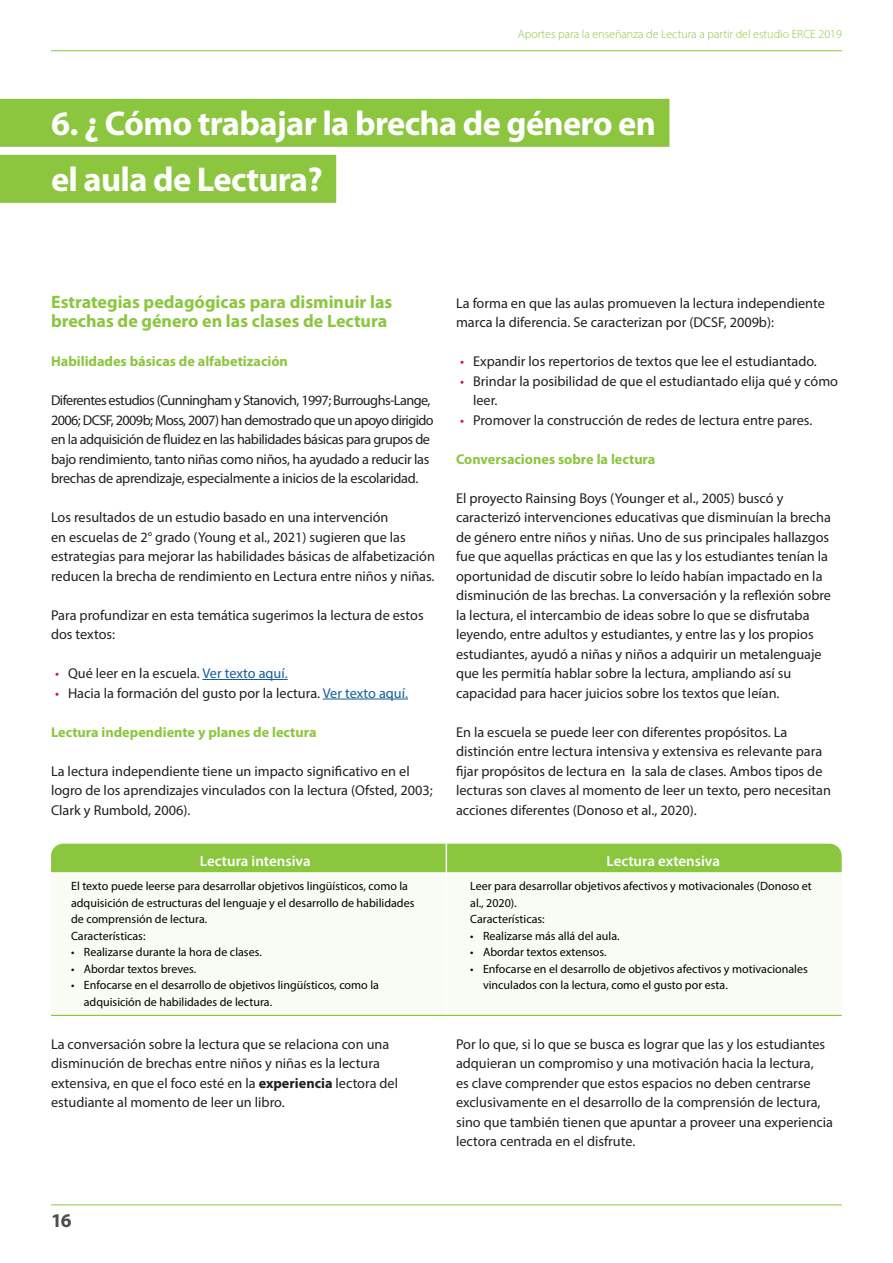
<style>
.page{position:relative;width:893px;height:1263px;background:#fff}
.page>*{position:absolute;margin:0;border:0;box-sizing:border-box;transform-origin:0 0}
.A-_SMALL_TITTLE_GREE{font:700 34.5px "Myriad Pro";letter-spacing:-.02em;color:#fff}
.t1{font:700 19.5px "Myriad Pro";color:#4b4c4d}
.A-_SUBTITTLE{font:700 18px/19.5px "Myriad Pro";color:#8bc63e}
.t2{font:600 15px "Myriad Pro";color:#fff}
.A-_BODYTEXT{font:14.25px/19.5px "Myriad Pro";color:#231f20}
.A-_BODYTEXT-2{font:14.25px/19.5px "Myriad Pro";letter-spacing:-.03em;color:#231f20}
.A-_BODYTEXT-3{font:700 14.25px "Myriad Pro";color:#8bc63e}
.t3{font:12px/16.5px "Myriad Pro";color:#000001}
.t4{font:300 12px "Myriad Pro";color:#8bc63e}
.s1{color:#c21f32}
.s2{color:#175d9e}
.s3{font-weight:700}
</style>
<div class="page">
<hr style="left:51px;top:50px;width:791px;height:1px;background:#8bc63e">
<hr style="left:51px;top:1204px;width:791px;height:1px;background:#8bc63e">
<div style="left:0;top:99px;width:669px;height:48px;background:#8bc63e"></div>
<div style="left:0;top:155px;width:336px;height:48px;background:#8bc63e"></div>
<hr style="left:202px;top:679px;width:86px;height:1px;background:#175d9e">
<hr style="left:323px;top:699px;width:85px;height:1px;background:#175d9e">
<div style="left:51px;top:844px;width:791px;height:28px;background:#8bc63f"></div>
<div style="left:51px;top:872px;width:791px;height:143px;background:#f9fcf5"></div>
<hr style="left:446px;top:844px;width:1px;height:171px;background:#fff">
<hr style="left:51px;top:1015px;width:791px;height:1px;background:#8bc63f">
<p class="t4" style="left:518px;top:26px;width:326px">Aportes para la enseñanza de Lectura a partir del estudio ERCE 2019</p>
<p class="A-_SMALL_TITTLE_GREE" style="left:51px;top:101px;width:606px">6. ¿ Cómo trabajar la brecha de género en</p>
<p class="A-_SMALL_TITTLE_GREE" style="left:51px;top:157px;width:273px">el aula de Lectura?</p>
<p class="A-_SUBTITTLE" style="left:51px;top:291px;width:343px">Estrategias pedagógicas para disminuir las brechas de género en las clases de Lectura</p>
<p class="A-_BODYTEXT-3" style="left:51px;top:352px;width:238px">Habilidades básicas de alfabetización</p>
<p class="A-_BODYTEXT-2" style="left:51px;top:390px;width:384px">Diferentes estudios (Cunningham y Stanovich, 1997; Burroughs-Lange, 2006; DCSF, 2009b; Moss, 2007) han demostrado que un apoyo dirigido en la adquisición de fluidez en las habilidades básicas para grupos de bajo rendimiento, tanto niñas como niños, ha ayudado a reducir las brechas de aprendizaje, especialmente a inicios de la escolaridad.</p>
<p class="A-_BODYTEXT" style="left:51px;top:507px;width:385px">Los resultados de un estudio basado en una intervención<br>en escuelas de 2° grado (Young et al., 2021) sugieren que las estrategias para mejorar las habilidades básicas de alfabetización reducen la brecha de rendimiento en Lectura entre niños y niñas.</p>
<p class="A-_BODYTEXT" style="left:51px;top:605px;width:374px">Para profundizar en esta temática sugerimos la lectura de estos dos textos:</p>
<p class="A-_BODYTEXT" style="left:55px;top:663px;width:234px"><span class="s1">•</span> Qué leer en la escuela. <span class="s2">Ver texto aquí.</span></p>
<p class="A-_BODYTEXT" style="left:55px;top:683px;width:354px"><span class="s1">•</span> Hacia la formación del gusto por la lectura. <span class="s2">Ver texto aquí.</span></p>
<p class="A-_BODYTEXT-3" style="left:51px;top:722px;width:267px">Lectura independiente y planes de lectura</p>
<p class="A-_BODYTEXT" style="left:51px;top:761px;width:383px">La lectura independiente tiene un impacto significativo en el logro de los aprendizajes vinculados con la lectura (Ofsted, 2003;<br>Clark y Rumbold, 2006).</p>
<p class="A-_BODYTEXT" style="left:456px;top:293px;width:370px">La forma en que las aulas promueven la lectura independiente marca la diferencia. Se caracterizan por (DCSF, 2009b):</p>
<p class="A-_BODYTEXT" style="left:460px;top:351px;width:358px"><span class="s1">•</span> Expandir los repertorios de textos que lee el estudiantado.</p>
<p class="A-_BODYTEXT" style="left:473px;top:371px;width:366px;text-indent:-13px"><span class="s1">•</span> Brindar la posibilidad de que el estudiantado elija qué y cómo leer.</p>
<p class="A-_BODYTEXT" style="left:460px;top:410px;width:353px"><span class="s1">•</span> Promover la construcción de redes de lectura entre pares.</p>
<p class="A-_BODYTEXT-3" style="left:456px;top:449px;width:201px">Conversaciones sobre la lectura</p>
<p class="A-_BODYTEXT" style="left:456px;top:488px;width:377px">El proyecto Rainsing Boys (Younger et al., 2005) buscó y caracterizó intervenciones educativas que disminuían la brecha de género entre niños y niñas. Uno de sus principales hallazgos fue que aquellas prácticas en que las y los estudiantes tenían la oportunidad de discutir sobre lo leído habían impactado en la disminución de las brechas. La conversación y la reflexión sobre la lectura, el intercambio de ideas sobre lo que se disfrutaba leyendo, entre adultos y estudiantes, y entre las y los propios estudiantes, ayudó a niñas y niños a adquirir un metalenguaje que les permitía hablar sobre la lectura, ampliando así su capacidad para hacer juicios sobre los textos que leían.</p>
<p class="A-_BODYTEXT" style="left:456px;top:722px;width:376px">En la escuela se puede leer con diferentes propósitos. La distinción entre lectura intensiva y extensiva es relevante para fijar propósitos de lectura en la sala de clases. Ambos tipos de lecturas son claves al momento de leer un texto, pero necesitan acciones diferentes (Donoso et al., 2020).</p>
<p class="t2" style="left:200px;top:851px;width:112px">Lectura intensiva</p>
<p class="t2" style="left:606px;top:851px;width:115px">Lectura extensiva</p>
<p class="t3" style="left:71px;top:878px;width:345px">El texto puede leerse para desarrollar objetivos lingüísticos, como la adquisición de estructuras del lenguaje y el desarrollo de habilidades de comprensión de lectura.<br>Características:</p>
<p class="t3" style="left:71px;top:944px;width:192px">• Realizarse durante la hora de clases.</p>
<p class="t3" style="left:71px;top:960px;width:127px">• Abordar textos breves.</p>
<p class="t3" style="left:84px;top:977px;width:297px;text-indent:-13px">• Enfocarse en el desarrollo de objetivos lingüísticos, como la adquisición de habilidades de lectura.</p>
<p class="t3" style="left:470px;top:878px;width:343px">Leer para desarrollar objetivos afectivos y motivacionales (Donoso et al., 2020).<br>Características:</p>
<p class="t3" style="left:470px;top:927px;width:151px">• Realizarse más allá del aula.</p>
<p class="t3" style="left:470px;top:944px;width:138px">• Abordar textos extensos.</p>
<p class="t3" style="left:483px;top:960px;width:326px;text-indent:-13px">• Enfocarse en el desarrollo de objetivos afectivos y motivacionales vinculados con la lectura, como el gusto por esta.</p>
<p class="A-_BODYTEXT" style="left:51px;top:1034px;width:349px">La conversación sobre la lectura que se relaciona con una disminución de brechas entre niños y niñas es la lectura extensiva, en que el foco esté en la <span class="s3">experiencia</span> lectora del estudiante al momento de leer un libro.</p>
<p class="A-_BODYTEXT" style="left:456px;top:1034px;width:379px">Por lo que, si lo que se busca es lograr que las y los estudiantes adquieran un compromiso y una motivación hacia la lectura,<br>es clave comprender que estos espacios no deben centrarse exclusivamente en el desarrollo de la comprensión de lectura, sino que también tienen que apuntar a proveer una experiencia lectora centrada en el disfrute.</p>
<h2 class="t1" style="left:51px;top:1208px;width:22px">16</h2>
</div>
